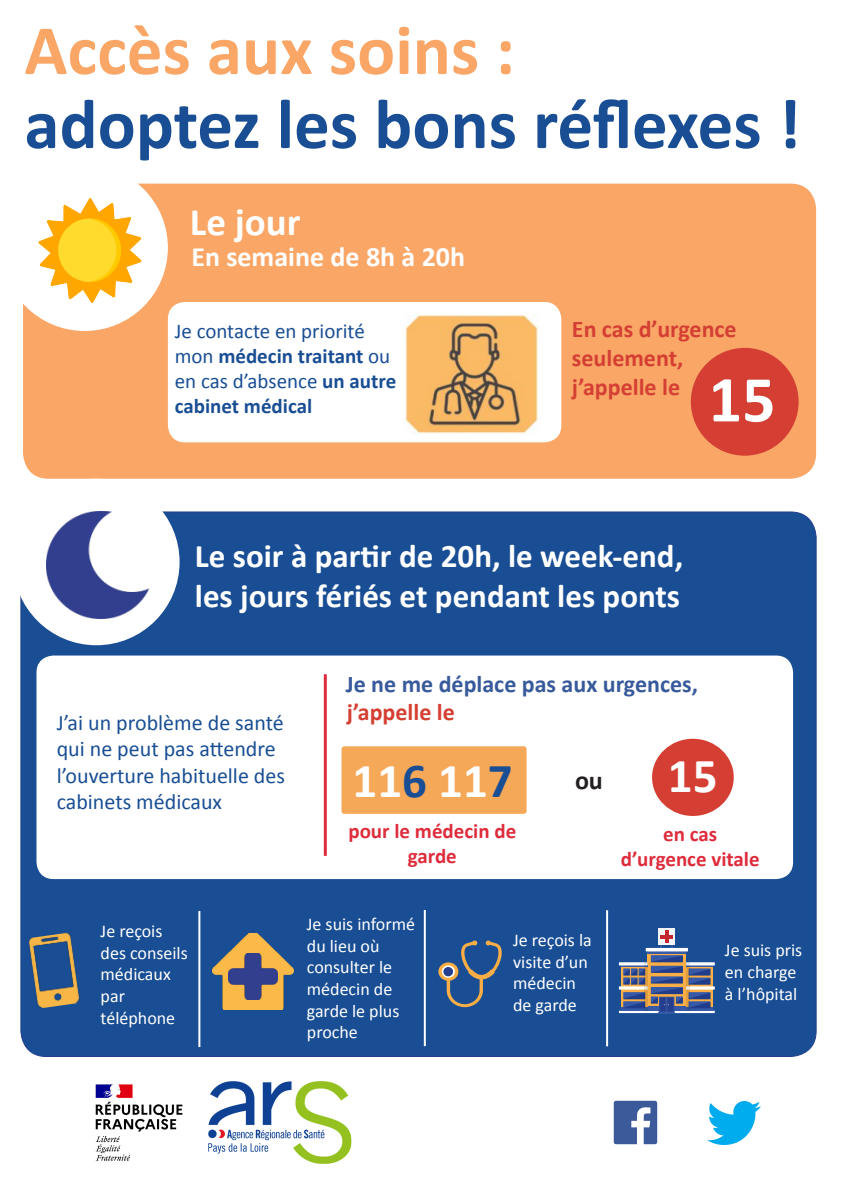
<style>
.page{position:relative;width:842px;height:1191px;background:#fff}
.page>*{position:absolute;margin:0;border:0;box-sizing:border-box;transform-origin:0 0}
.t1{font:700 71px "Calibri";color:#194e94}
.t2{font:700 71px "Calibri";color:#f9a667}
.t3{font:700 66px "Calibri";color:#fff}
.t4{font:700 49px "Calibri";color:#fff}
.t5{font:700 39px "Calibri";color:#fff}
.t6{font:700 33px/39.6px "Calibri";color:#fff}
.t7{font:700 28px "Calibri";color:#fff}
.t8{font:700 26px "Calibri";color:#231f20}
.t9{font:700 24px/28.8px "Calibri";color:#d53f33}
.t10{font:700 24px "Calibri";color:#385a9b}
.t11{font:22px/26.4px "Calibri";color:#194e94}
.t12{font:21px/25.2px "Calibri";color:#194e94}
.t13{font:700 21px/25.2px "Calibri";color:#de2c3c;text-align:center}
.t14{font:18px/21.6px "Calibri";color:#fff}
.s1{font-weight:700}
.s2{color:#194e94}
</style>
<div class="page">
<div style="left:23px;top:184px;width:793px;height:295px;background:#f9a667;border-radius:26px"></div>
<div style="left:1px;top:164px;width:167px;height:167px;background:#fff;border-radius:50%"></div>
<img style="left:38px;top:198px;width:104px;height:104px">
<div style="left:168px;top:302px;width:393px;height:140px;background:#fff;border-radius:17px"></div>
<img style="left:403px;top:314px;width:135px;height:120px">
<div style="left:691px;top:348px;width:108px;height:108px;background:#d53f33;border-radius:50%"></div>
<div style="left:21px;top:512px;width:795px;height:544px;background:#194e94;border-radius:26px"></div>
<div style="left:37px;top:655px;width:756px;height:224px;background:#fff;border-radius:17px"></div>
<div style="left:13px;top:479px;width:167px;height:166px;background:#fff;border-radius:50%"></div>
<img style="left:47px;top:511px;width:102px;height:108px">
<div style="left:652px;top:738px;width:82px;height:78px;background:#d53f33;border-radius:50%"></div>
<hr style="left:324px;top:674px;width:3px;height:182px;background:#de2c3c">
<hr style="left:198px;top:911px;width:2px;height:136px;background:#fff">
<hr style="left:424px;top:910px;width:2px;height:136px;background:#fff">
<hr style="left:606px;top:910px;width:2px;height:136px;background:#fff">
<div style="left:648px;top:953px;width:38px;height:57px;background:#fbae46"></div>
<div style="left:658px;top:928px;width:17px;height:17px;background:#f4f5f6"></div>
<hr style="left:648px;top:951px;width:38px;height:2px;background:#375aa8">
<hr style="left:646px;top:948px;width:42px;height:3px;background:#fff">
<svg style="left:660px;top:930px;width:13px;height:18px"></svg>
<svg style="left:619px;top:955px;width:96px;height:58px"></svg>
<svg style="left:644px;top:962px;width:4px;height:48px"></svg>
<svg style="left:438px;top:940px;width:64px;height:67px"></svg>
<svg style="left:442px;top:965px;width:13px;height:12px"></svg>
<div style="left:443px;top:967px;width:10px;height:9px;background:#253f8e;border-radius:50%"></div>
<img style="left:20px;top:930px;width:60px;height:80px">
<img style="left:212px;top:933px;width:82px;height:76px">
<img style="left:229px;top:953px;width:48px;height:46px">
<div style="left:341px;top:746px;width:186px;height:68px;background:#f6a859;border-radius:3px"></div>
<img style="left:95px;top:1081px;width:257px;height:83px">
<img style="left:613px;top:1100px;width:45px;height:44px">
<img style="left:707px;top:1101px;width:53px;height:43px">
<h1 class="t2" style="left:24px;top:25px;width:492px">Accès aux soins :</h1>
<h1 class="t1" style="left:24px;top:79px;width:778px">adoptez les bons réflexes !</h1>
<h3 class="t5" style="left:190px;top:208px;width:112px">Le jour</h3>
<h3 class="t7" style="left:191px;top:247px;width:275px">En semaine de 8h à 20h</h3>
<p class="t12" style="left:175px;top:320px;width:223px">Je contacte en priorité mon <span class="s1">médecin traitant</span> ou en cas d’absence <span class="s1">un autre cabinet médical</span></p>
<h3 class="t9" style="left:572px;top:316px;width:166px">En cas d’urgence seulement, j’appelle le</h3>
<h2 class="t3" style="left:709px;top:376px;width:68px">15</h2>
<h3 class="t6" style="left:195px;top:536px;width:490px">Le soir à partir de 20h, le week-end, les jours fériés et pendant les ponts</h3>
<p class="t11" style="left:57px;top:711px;width:230px">J’ai un problème de santé qui ne peut pas attendre l’ouverture habituelle des cabinets médicaux</p>
<h3 class="t10" style="left:346px;top:676px;width:353px">Je ne me déplace pas aux urgences,</h3>
<h3 class="t9" style="left:347px;top:700px;width:110px">j’appelle le</h3>
<h3 class="t4" style="left:668px;top:759px;width:51px">15</h3>
<h3 class="t4" style="left:353px;top:763px;width:162px">11<span class="s2">6</span> 11<span class="s2">7</span></h3>
<h3 class="t8" style="left:575px;top:770px;width:29px">ou</h3>
<p class="t13" style="left:348px;top:820px;width:169px">pour le médecin de garde</p>
<p class="t13" style="left:621px;top:822px;width:140px">en cas d’urgence vitale</p>
<p class="t14" style="left:101px;top:921px;width:89px">Je reçois des conseils médicaux par téléphone</p>
<p class="t14" style="left:307px;top:914px;width:110px">Je suis informé du lieu où consulter le médecin de garde le plus proche</p>
<p class="t14" style="left:513px;top:930px;width:80px">Je reçois la visite d’un médecin de garde</p>
<p class="t14" style="left:725px;top:941px;width:79px">Je suis pris en charge à l’hôpital</p>
</div>
